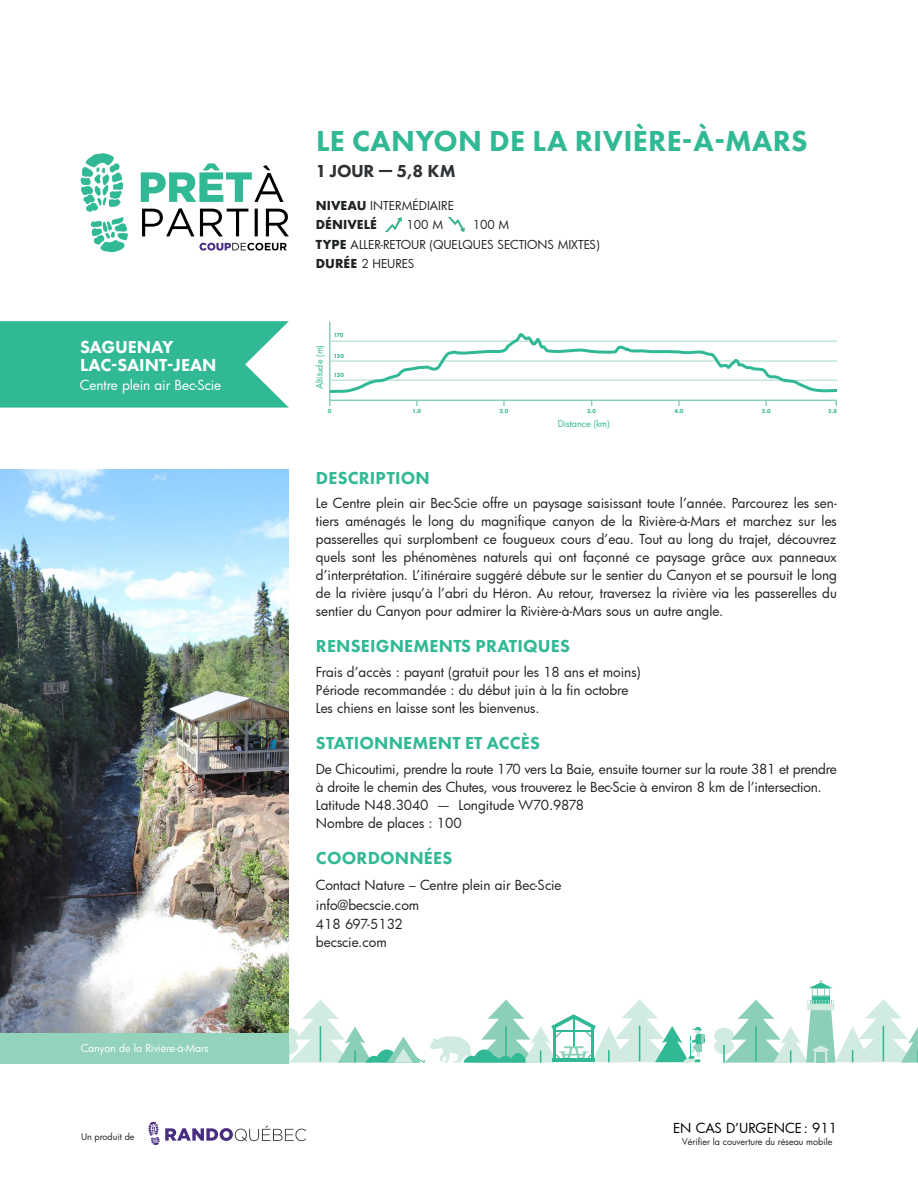
<style>
.page{position:relative;width:918px;height:1188px;background:#fff}
.page>*{position:absolute;margin:0;border:0;box-sizing:border-box;transform-origin:0 0}
.t1{font:800 30px "Futura PT";letter-spacing:.01em;color:#31b995}
.t2{font:800 18px "Futura PT";letter-spacing:.01em;color:#31b995}
.t3{font:800 18px/18px "Futura PT";color:#fff}
.t4{font:800 18px "Futura PT";letter-spacing:-.02em;color:#2f3235}
.t5{font:13.5px/18px "Futura";letter-spacing:-.01em;color:#1f2321}
.t6{font:13.5px "Futura";color:#fff}
.t7{font:13.5px "Futura";color:#000}
.t8{font:12px/19.5px "Futura";color:#1f2321}
.t9{font:700 12px/19.5px "Futura";color:#1f2321}
.t10{font:10.5px "Futura";letter-spacing:-.005em;color:#fff}
.t11{font:9px "Futura";color:#1f2321}
.t12{font:9px "Futura";color:#31b995}
.t13{font:800 6px "Futura PT";letter-spacing:-.07em;color:#31b995}
.s1{font-weight:400}
.s2{font-weight:700}
</style>
<div class="page">
<svg style="left:714px;top:980px;width:204px;height:83px"></svg>
<div style="left:808px;top:1004px;width:26px;height:6px;background:#d2ebe1"></div>
<svg style="left:289px;top:999px;width:416px;height:64px"></svg>
<img style="left:0;top:470px;width:289px;height:563px">
<div style="left:0;top:1033px;width:289px;height:30px;background:#93d2bb"></div>
<svg style="left:148px;top:1122px;width:158px;height:23px"></svg>
<svg style="left:0;top:321px;width:289px;height:87px;background:#42be9d"></svg>
<svg style="left:385px;top:217px;width:17px;height:15px"></svg>
<svg style="left:448px;top:217px;width:17px;height:15px"></svg>
<svg style="left:329px;top:321px;width:508px;height:85px"></svg>
<svg style="left:142px;top:208px;width:147px;height:28px"></svg>
<svg style="left:141px;top:163px;width:143px;height:39px"></svg>
<svg style="left:80px;top:153px;width:48px;height:99px"></svg>
<svg style="left:199px;top:243px;width:88px;height:8px"></svg>
<h2 class="t3" style="left:80px;top:338px;width:138px">SAGUENAY<br>LAC-SAINT-JEAN</h2>
<p class="t6" style="left:80px;top:375px;width:143px">Centre plein air Bec-Scie</p>
<p class="t10" style="left:81px;top:1041px;width:129px">Canyon de la Rivière-à-Mars</p>
<p class="t11" style="left:81px;top:1131px;width:55px">Un produit de</p>
<h1 class="t1" style="left:316px;top:123px;width:493px">LE CANYON DE LA RIVIÈRE-À-MARS</h1>
<h2 class="t4" style="left:316px;top:160px;width:141px">1 JOUR — 5,8 KM</h2>
<p class="t9" style="left:316px;top:196px;width:140px">NIVEAU <span class="s1">INTERMÉDIAIRE<br></span>DÉNIVELÉ</p>
<p class="t8" style="left:316px;top:215px;width:285px;text-indent:157px">100 M<br><span class="s2">TYPE</span> ALLER-RETOUR (QUELQUES SECTIONS MIXTES)<br><span class="s2">DURÉE</span> 2 HEURES</p>
<p class="t8" style="left:406px;top:215px;width:38px">100 M</p>
<p class="t12" style="left:313px;top:389px;width:46px;rotate:-90deg">Altitude (m)</p>
<p class="t13" style="left:334px;top:331px;width:11px">170</p>
<p class="t13" style="left:334px;top:352px;width:12px">150</p>
<p class="t13" style="left:334px;top:371px;width:12px">130</p>
<p class="t13" style="left:328px;top:407px;width:5px">0</p>
<p class="t13" style="left:412px;top:407px;width:10px">1.0</p>
<p class="t13" style="left:500px;top:407px;width:10px">2.0</p>
<p class="t13" style="left:587px;top:407px;width:10px">3.0</p>
<p class="t13" style="left:675px;top:407px;width:10px">4.0</p>
<p class="t13" style="left:762px;top:407px;width:10px">5.0</p>
<p class="t13" style="left:828px;top:407px;width:10px">5.8</p>
<p class="t12" style="left:558px;top:418px;width:54px">Distance (km)</p>
<h2 class="t2" style="left:316px;top:466px;width:115px">DESCRIPTION</h2>
<p class="t5" style="left:316px;top:494px;width:523px;text-align:justify">Le Centre plein air Bec-Scie offre un paysage saisissant toute l’année. Parcourez les sen&shy;tiers aménagés le long du magnifique canyon de la Rivière-à-Mars et marchez sur les passerelles qui surplombent ce fougueux cours d’eau. Tout au long du trajet, découvrez quels sont les phénomènes naturels qui ont façonné ce paysage grâce aux panneaux d’interprétation. L’itinéraire suggéré débute sur le sentier du Canyon et se poursuit le long de la rivière jusqu’à l’abri du Héron. Au retour, traversez la rivière via les passerelles du sentier du Canyon pour admirer la Rivière-à-Mars sous un autre angle.</p>
<h2 class="t2" style="left:316px;top:635px;width:256px">RENSEIGNEMENTS PRATIQUES</h2>
<p class="t5" style="left:316px;top:663px;width:326px">Frais d’accès : payant (gratuit pour les 18 ans et moins)<br>Période recommandée : du début juin à la fin octobre<br>Les chiens en laisse sont les bienvenus.</p>
<h2 class="t2" style="left:316px;top:732px;width:225px">STATIONNEMENT ET ACCÈS</h2>
<p class="t5" style="left:316px;top:760px;width:523px">De Chicoutimi, prendre la route 170 vers La Baie, ensuite tourner sur la route 381 et prendre à droite le chemin des Chutes, vous trouverez le Bec-Scie à environ 8 km de l’intersection.<br>Latitude N48.3040 — Longitude W70.9878<br>Nombre de places : 100</p>
<h2 class="t2" style="left:316px;top:847px;width:138px">COORDONNÉES</h2>
<p class="t5" style="left:316px;top:875px;width:247px;line-height:19.5px">Contact Nature – Centre plein air Bec-Scie info@becscie.com<br>418 697-5132</p>
<p class="t5" style="left:316px;top:933px;width:72px">becscie.com</p>
<p class="t7" style="left:673px;top:1118px;width:165px">EN CAS D’URGENCE: 911</p>
<p class="t11" style="left:682px;top:1135px;width:152px">Vérifier la couverture du réseau mobile</p>
</div>
